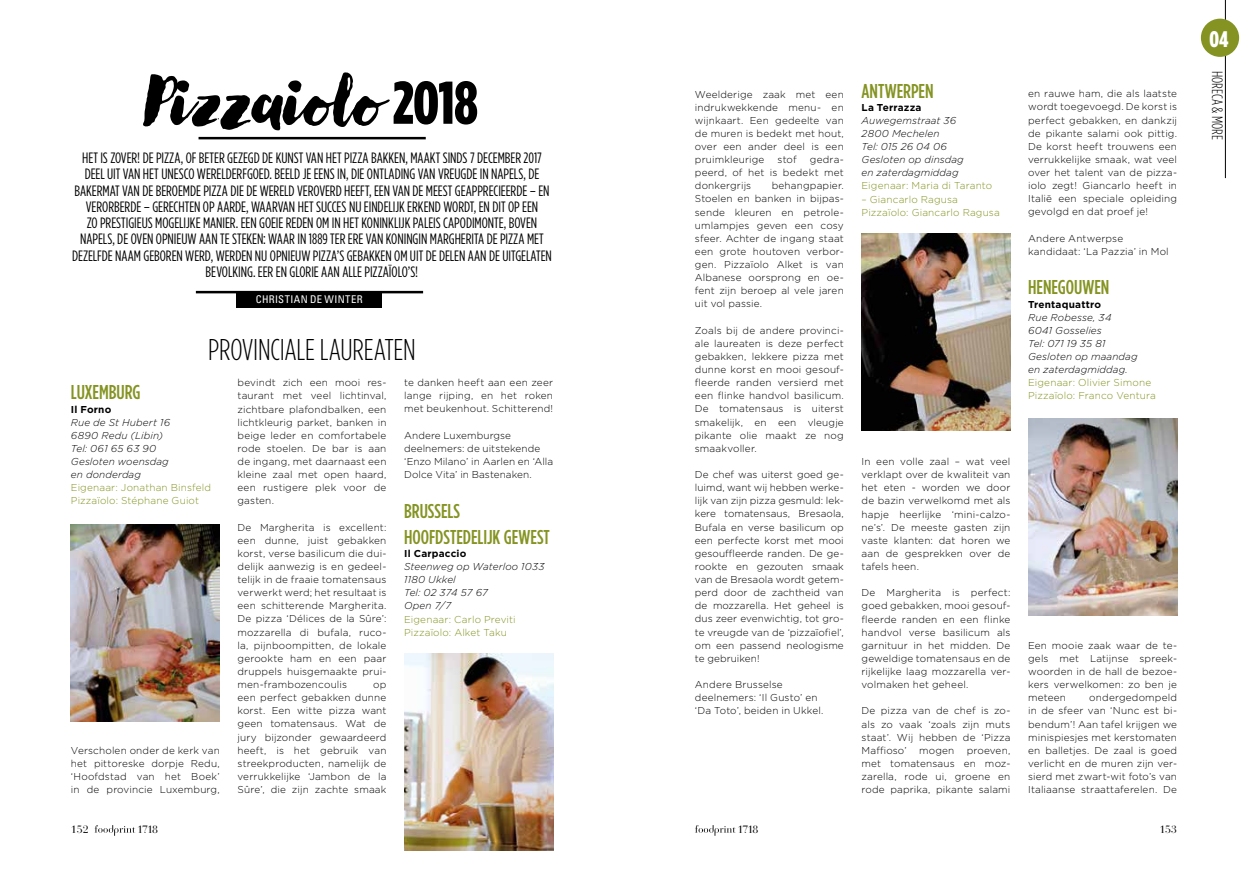
<style>
.page{position:relative;width:1248px;height:886px;background:#fff}
.page>*{position:absolute;margin:0;border:0;box-sizing:border-box;transform-origin:0 0}
.t1{font:800 67.5px "Lullabies";letter-spacing:.015em;color:#000}
.t2{font:300 30px "Gotham Condensed";letter-spacing:-.01em;color:#000}
.t3{font:900 22.5px "Gotham Condensed";color:#fff}
.t4{font:500 20px/26.2px "Gotham Condensed";color:#849321}
.t5{font:15px/16.2px "Gotham Condensed";letter-spacing:-.005em;color:#000;text-align:center}
.t6{font:300 15px "Gotham Condensed";color:#000}
.t7{font:condensed 10.62px "Univers LT Std";letter-spacing:.04em;color:#fff}
.t8{font:10.62px "Bauer Bodoni Std";letter-spacing:-.09em;color:#000}
.t9{font:300 10px/13.1px "Gotham";letter-spacing:.015em;color:#000;text-align:justify}
.t10{font:italic 300 10px/13.1px "Gotham";letter-spacing:.015em;color:#000}
.t11{font:300 10px/13.1px "Gotham";letter-spacing:.015em;color:#849321}
.t12{font:700 10px "Gotham";letter-spacing:.02em;color:#000}
.s1{font-family:"Gotham Condensed";font-weight:900;font-size:60px}
</style>
<div class="page">
<svg style="left:94px;top:825px;width:41px;height:11px"></svg>
<svg style="left:695px;top:825px;width:40px;height:11px"></svg>
<hr style="left:1224px;top:0;width:1px;height:178px;background:#000">
<div style="left:1200px;top:19px;width:38px;height:38px;background:#849321;border-radius:50%"></div>
<hr style="left:198px;top:137px;width:228px;height:2px;background:#000">
<hr style="left:196px;top:291px;width:227px;height:2px;background:#000">
<div style="left:237px;top:291px;width:145px;height:17px;background:#000"></div>
<img style="left:71px;top:524px;width:148px;height:197px">
<img style="left:404px;top:654px;width:149px;height:196px">
<img style="left:861px;top:234px;width:149px;height:197px">
<img style="left:1028px;top:418px;width:148px;height:197px">
<h1 class="t1" style="left:146px;top:57px;width:333px">Pizzaiolo <span class="s1">2018</span></h1>
<p class="t5" style="left:72px;top:150px;width:481px">HET IS ZOVER! DE PIZZA, OF BETER GEZEGD DE KUNST VAN HET PIZZA BAKKEN, MAAKT SINDS 7 DECEMBER 2017<br>DEEL UIT VAN HET UNESCO WERELDERFGOED. BEELD JE EENS IN, DIE ONTLADING VAN VREUGDE IN NAPELS, DE BAKERMAT VAN DE BEROEMDE PIZZA DIE DE WERELD VEROVERD HEEFT, EEN VAN DE MEEST GEAPPRECIEERDE – EN VERORBERDE – GERECHTEN OP AARDE, WAARVAN HET SUCCES NU EINDELIJK ERKEND WORDT, EN DIT OP EEN<br>ZO PRESTIGIEUS MOGELIJKE MANIER. EEN GOEIE REDEN OM IN HET KONINKLIJK PALEIS CAPODIMONTE, BOVEN NAPELS, DE OVEN OPNIEUW AAN TE STEKEN: WAAR IN 1889 TER ERE VAN KONINGIN MARGHERITA DE PIZZA MET DEZELFDE NAAM GEBOREN WERD, WERDEN NU OPNIEUW PIZZA’S GEBAKKEN OM UIT DE DELEN AAN DE UITGELATEN BEVOLKING. EER EN GLORIE AAN ALLE PIZZAÏOLO’S!</p>
<p class="t7" style="left:256px;top:293px;width:108px">CHRISTIAN DE WINTER</p>
<h2 class="t2" style="left:208px;top:333px;width:209px">PROVINCIALE LAUREATEN</h2>
<h3 class="t4" style="left:71px;top:379px;width:71px">LUXEMBURG</h3>
<p class="t12" style="left:71px;top:402px;width:42px">Il Forno</p>
<p class="t10" style="left:71px;top:415px;width:101px">Rue de St Hubert 16<br>6890 Redu (Libin)<br>Tel: 061 65 63 90<br>Gesloten woensdag en donderdag</p>
<p class="t11" style="left:71px;top:481px;width:142px">Eigenaar: Jonathan Binsfeld<br>Pizzaïolo: Stéphane Guiot</p>
<p class="t9" style="left:71px;top:743px;width:150px">Verscholen onder de kerk van het pittoreske dorpje Redu, ‘Hoofdstad van het Boek’ in de provincie Luxemburg,</p>
<p class="t9" style="left:237px;top:376px;width:150px">bevindt zich een mooi res&shy;taurant met veel lichtinval, zichtbare plafondbalken, een lichtkleurig parket, banken in beige leder en comfortabele rode stoelen. De bar is aan de ingang, met daarnaast een kleine zaal met open haard, een rustigere plek voor de gasten.</p>
<p class="t9" style="left:237px;top:520px;width:150px">De Margherita is excellent: een dunne, juist gebakken korst, verse basilicum die dui&shy;delijk aanwezig is en gedeel&shy;telijk in de fraaie tomatensaus verwerkt werd; het resultaat is een schitterende Margherita.<br>De pizza ‘Délices de la Sûre’: mozzarella di bufala, ruco&shy;la, pijnboompitten, de lokale gerookte ham en een paar druppels huisgemaakte prui&shy;men-frambozencoulis</p>
<p class="t9" style="left:237px;top:678px;width:150px;text-indent:136px">op een perfect gebakken dunne korst. Een witte pizza want geen tomatensaus. Wat de jury bijzonder gewaardeerd heeft, is het gebruik van streekproducten, namelijk de verrukkelijke ‘Jambon de la Sûre’, die zijn zachte smaak</p>
<p class="t9" style="left:404px;top:376px;width:150px">te danken heeft aan een zeer lange rijping, en het roken met beukenhout. Schitterend!</p>
<p class="t9" style="left:404px;top:428px;width:150px;text-align:left">Andere Luxemburgse deelnemers: de uitstekende ‘Enzo Milano’ in Aarlen en ‘Alla<br>Dolce Vita’ in Bastenaken.</p>
<h3 class="t4" style="left:404px;top:497px;width:147px">BRUSSELS<br>HOOFDSTEDELIJK GEWEST</h3>
<p class="t12" style="left:404px;top:547px;width:64px">Il Carpaccio</p>
<p class="t10" style="left:404px;top:560px;width:142px">Steenweg op Waterloo 1033<br>1180 Ukkel<br>Tel: 02 374 57 67<br>Open 7/7</p>
<p class="t11" style="left:404px;top:612px;width:113px">Eigenaar: Carlo Previti<br>Pizzaïolo: Alket Taku</p>
<p class="t9" style="left:694px;top:87px;width:150px">Weelderige zaak met een indrukwekkende menu- en wijnkaart. Een gedeelte van de muren is bedekt met hout, over een ander deel is een pruimkleurige</p>
<p class="t9" style="left:777px;top:153px;width:21px">stof</p>
<p class="t9" style="left:694px;top:153px;width:150px;text-indent:115px">gedra&shy;peerd, of het is bedekt met donkergrijs</p>
<p class="t9" style="left:694px;top:179px;width:150px;text-indent:77px">behangpapier.<br>Stoelen en banken in bijpas&shy;sende kleuren en petrole&shy;umlampjes geven een cosy sfeer. Achter de ingang staat een grote houtoven verbor&shy;gen. Pizzaïolo Alket is van Albanese oorsprong en oe&shy;fent zijn beroep al vele jaren uit vol passie.</p>
<p class="t9" style="left:694px;top:323px;width:150px">Zoals bij de andere provinci&shy;ale laureaten is deze perfect gebakken, lekkere pizza met dunne korst en mooi gesouf&shy;fleerde randen versierd met een flinke handvol basilicum.<br>De tomatensaus is uiterst smakelijk, en een vleugje pikante olie maakt ze nog smaakvoller.</p>
<p class="t9" style="left:694px;top:468px;width:150px">De chef was uiterst goed ge&shy;luimd, want wij hebben werke&shy;lijk van zijn pizza gesmuld: lek&shy;kere tomatensaus, Bresaola, Bufala en verse basilicum op een perfecte korst met mooi gesouffleerde randen. De ge&shy;rookte en gezouten smaak van de Bresaola wordt getem&shy;perd door de zachtheid van de mozzarella. Het geheel is dus zeer evenwichtig, tot gro&shy;te vreugde van de ‘pizzaïofiel’, om een passend neologisme te gebruiken!</p>
<p class="t9" style="left:694px;top:678px;width:130px;text-align:left">Andere Brusselse deelnemers: ‘Il Gusto’ en ‘Da Toto’, beiden in Ukkel.</p>
<h3 class="t4" style="left:861px;top:77px;width:73px">ANTWERPEN</h3>
<p class="t12" style="left:861px;top:100px;width:61px">La Terrazza</p>
<p class="t10" style="left:861px;top:113px;width:104px">Auwegemstraat 36<br>2800 Mechelen<br>Tel: 015 26 04 06<br>Gesloten op dinsdag en zaterdagmiddag</p>
<p class="t11" style="left:861px;top:179px;width:132px">Eigenaar: Maria di Taranto</p>
<p class="t11" style="left:861px;top:192px;width:140px">– Giancarlo Ragusa<br>Pizzaïolo: Giancarlo Ragusa</p>
<p class="t9" style="left:861px;top:455px;width:150px">In een volle zaal – wat veel verklapt over de kwaliteit van het eten - worden we door de bazin verwelkomd met als hapje heerlijke ‘mini-calzo&shy;ne’s’. De meeste gasten zijn vaste klanten: dat horen we aan de gesprekken over de tafels heen.</p>
<p class="t9" style="left:861px;top:586px;width:150px">De Margherita is perfect: goed gebakken, mooi gesouf&shy;fleerde randen en een flinke handvol verse basilicum als garnituur in het midden. De geweldige tomatensaus en de rijkelijke laag mozzarella ver&shy;volmaken het geheel.</p>
<p class="t9" style="left:861px;top:704px;width:150px">De pizza van de chef is zo&shy;als zo vaak ‘zoals zijn muts staat’. Wij hebben de ‘Pizza Maffioso’ mogen proeven, met tomatensaus en moz&shy;zarella, rode ui, groene en rode paprika, pikante salami</p>
<p class="t9" style="left:1028px;top:87px;width:150px">en rauwe ham, die als laatste wordt toegevoegd. De korst is perfect gebakken, en dankzij de pikante salami ook pittig.<br>De korst heeft trouwens een verrukkelijke smaak, wat veel over het talent van de pizza&shy;ïolo zegt! Giancarlo heeft in Italië een speciale opleiding gevolgd en dat proef je!</p>
<p class="t9" style="left:1028px;top:231px;width:142px">Andere Antwerpse kandidaat: ‘La Pazzia’ in Mol</p>
<h3 class="t4" style="left:1028px;top:274px;width:83px">HENEGOUWEN</h3>
<p class="t12" style="left:1028px;top:297px;width:74px">Trentaquattro</p>
<p class="t10" style="left:1028px;top:310px;width:111px">Rue Robesse, 34<br>6041 Gosselies<br>Tel: 071 19 35 81<br>Gesloten op maandag en zaterdagmiddag.</p>
<p class="t11" style="left:1028px;top:376px;width:129px">Eigenaar: Olivier Simone<br>Pizzaïolo: Franco Ventura</p>
<p class="t9" style="left:1028px;top:638px;width:150px">Een mooie zaak waar de te&shy;gels met Latijnse spreek&shy;woorden in de hall de bezoe&shy;kers verwelkomen: zo ben je meteen</p>
<p class="t9" style="left:1028px;top:691px;width:150px;text-indent:61px">ondergedompeld in de sfeer van ‘Nunc est bi&shy;bendum’! Aan tafel krijgen we minispiesjes met kerstomaten en balletjes. De zaal is goed verlicht en de muren zijn ver&shy;sierd met zwart-wit foto’s van Italiaanse straattaferelen. De</p>
<p class="t8" style="left:71px;top:823px;width:19px">152</p>
<p class="t8" style="left:137px;top:823px;width:22px">1718</p>
<p class="t8" style="left:737px;top:823px;width:22px">1718</p>
<p class="t8" style="left:1159px;top:823px;width:19px">153</p>
<h3 class="t3" style="left:1209px;top:25px;width:21px">04</h3>
<h3 class="t6" style="left:1225px;top:71px;width:70px;rotate:90deg">HORECA &amp; MORE</h3>
</div>
